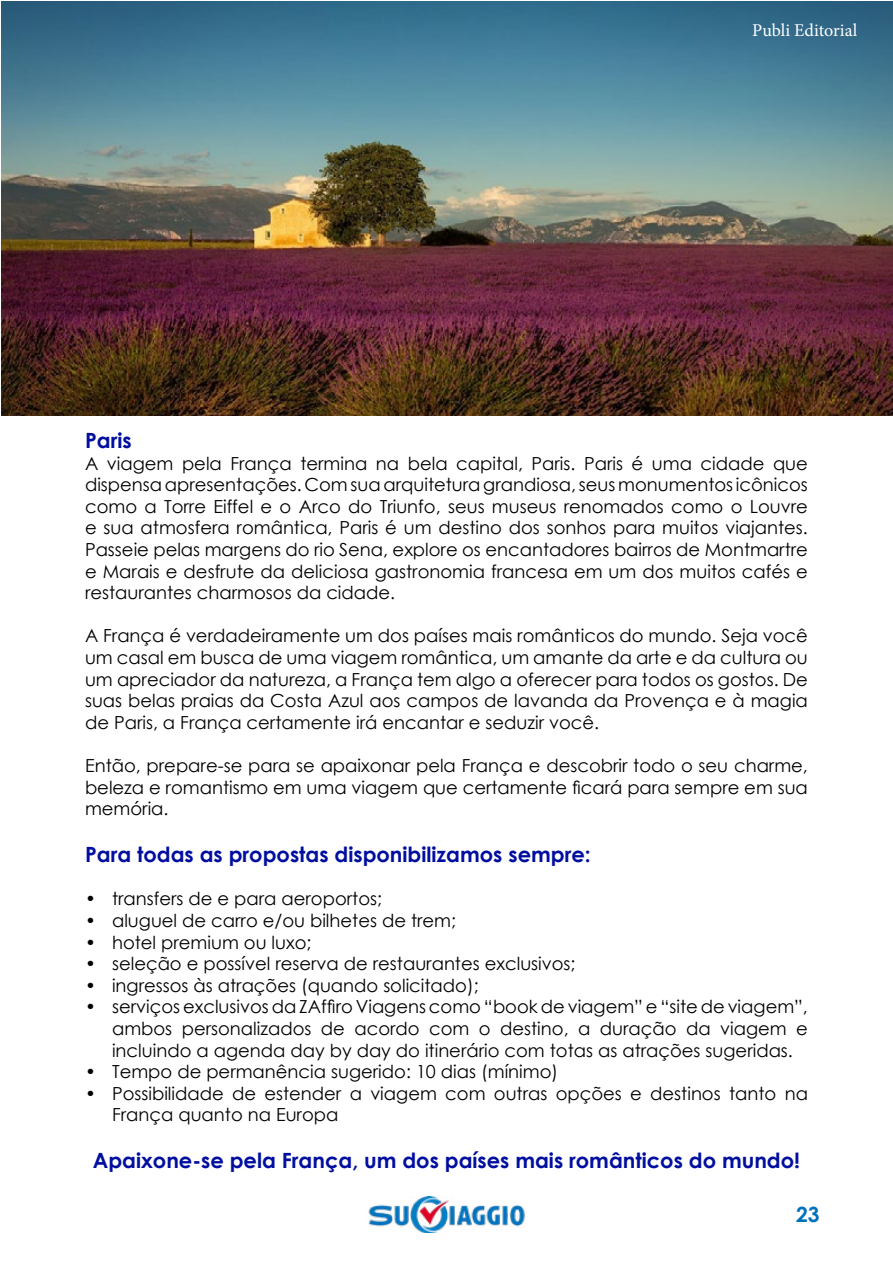
<style>
.page{position:relative;width:893px;height:1263px;background:#fff}
.page>*{position:absolute;margin:0;border:0;box-sizing:border-box;transform-origin:0 0}
.t1{font:700 21px "Century Gothic";color:#000e9f}
.t2{font:700 21px "Century Gothic";color:#0071bc}
.t3{font:18px/21.6px "Century Gothic";color:#000;text-align:justify}
.t4{font:18px "Minion Pro";color:#fff}
</style>
<div class="page">
<img style="left:368px;top:1196px;width:157px;height:36px">
<img style="left:1px;top:1px;width:892px;height:415px">
<p class="t4" style="left:752px;top:19px;width:107px">Publi Editorial</p>
<p class="t1" style="left:85px;top:424px;width:48px">Paris</p>
<p class="t3" style="left:85px;top:452px;width:724px">A viagem pela França termina na bela capital, Paris. Paris é uma cidade que dispensa apresentações. Com sua arquitetura grandiosa, seus monumentos icônicos como a Torre Eiffel e o Arco do Triunfo, seus museus renomados como o Louvre e sua atmosfera romântica, Paris é um destino dos sonhos para muitos viajantes.<br>Passeie pelas margens do rio Sena, explore os encantadores bairros de Montmartre e Marais e desfrute da deliciosa gastronomia francesa em um dos muitos cafés e restaurantes charmosos da cidade.</p>
<p class="t3" style="left:85px;top:625px;width:724px">A França é verdadeiramente um dos países mais românticos do mundo. Seja você um casal em busca de uma viagem romântica, um amante da arte e da cultura ou um apreciador da natureza, a França tem algo a oferecer para todos os gostos. De suas belas praias da Costa Azul aos campos de lavanda da Provença e à magia de Paris, a França certamente irá encantar e seduzir você.</p>
<p class="t3" style="left:85px;top:754px;width:724px">Então, prepare-se para se apaixonar pela França e descobrir todo o seu charme, beleza e romantismo em uma viagem que certamente ficará para sempre em sua memória.</p>
<p class="t1" style="left:85px;top:838px;width:507px">Para todas as propostas disponibilizamos sempre:</p>
<p class="t3" style="left:85px;top:888px;width:299px">• transfers de e para aeroportos;</p>
<p class="t3" style="left:85px;top:909px;width:373px">• aluguel de carro e/ou bilhetes de trem;</p>
<p class="t3" style="left:85px;top:931px;width:228px">• hotel premium ou luxo;</p>
<p class="t3" style="left:85px;top:952px;width:492px">• seleção e possível reserva de restaurantes exclusivos;</p>
<p class="t3" style="left:85px;top:974px;width:395px">• ingressos às atrações (quando solicitado);</p>
<p class="t3" style="left:112px;top:996px;width:697px;text-indent:-27px">• serviços exclusivos da ZAffiro Viagens como “book de viagem” e “site de viagem”, ambos personalizados de acordo com o destino, a duração da viagem e incluindo a agenda day by day do itinerário com totas as atrações sugeridas.</p>
<p class="t3" style="left:85px;top:1060px;width:475px">• Tempo de permanência sugerido: 10 dias (mínimo)</p>
<p class="t3" style="left:112px;top:1082px;width:697px;text-indent:-27px">• Possibilidade de estender a viagem com outras opções e destinos tanto na<br>França quanto na Europa</p>
<p class="t1" style="left:93px;top:1144px;width:709px">Apaixone-se pela França, um dos países mais românticos do mundo!</p>
<p class="t2" style="left:796px;top:1199px;width:25px">23</p>
</div>
